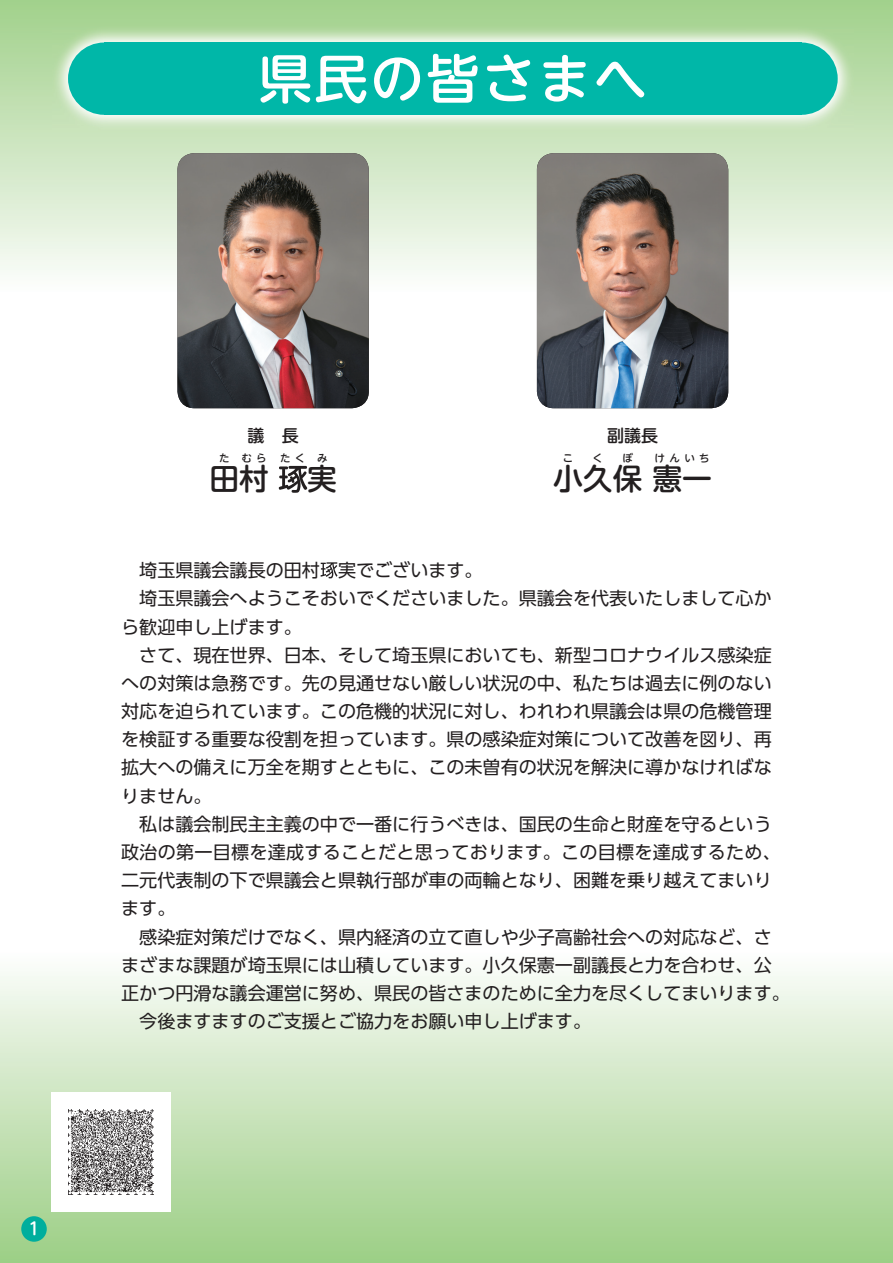
<style>
.page{position:relative;width:893px;height:1263px;background:#fff}
.page>*{position:absolute;margin:0;border:0;box-sizing:border-box;transform-origin:0 0}
.t1{font:500 53.1px "UD Shin M Go Pro";letter-spacing:.05em;color:#fff}
.t2{font:500 29.7px "UD Shin M Go Pro";color:#231f20}
.t3{font:18px "UD Shin Go Pr 6 N";color:#231f20}
.t4{font:500 16.95px "UD Shin M Go Pro";color:#231f20}
.t5{font:500 16.95px "UD Shin M Go Pro";color:#fff}
.t6{font:500 10.35px "UD Shin M Go Pro";letter-spacing:.43em;color:#231f20}
</style>
<div class="page">
<svg style="left:0;top:0;width:893px;height:292px"></svg>
<div style="left:0;top:952px;width:893px;height:311px;background:linear-gradient(to bottom,#fcfdfb,#9bce84)"></div>
<svg style="left:321px;top:562px;width:16px;height:16px"></svg>
<img style="left:52px;top:26px;width:802px;height:105px">
<div style="left:765px;top:43px;width:73px;height:72px;background:#00b7a8;border-radius:50%"></div>
<div style="left:68px;top:43px;width:72px;height:72px;background:#00b7a8;border-radius:50%"></div>
<div style="left:104px;top:43px;width:697px;height:72px;background:#00b7a8"></div>
<img style="left:537px;top:153px;width:191px;height:255px">
<img style="left:177px;top:153px;width:192px;height:255px">
<svg style="left:279px;top:466px;width:28px;height:27px"></svg>
<div style="left:51px;top:1093px;width:119px;height:119px;background:#fff"></div>
<img style="left:68px;top:1110px;width:85px;height:85px">
<div style="left:21px;top:1216px;width:26px;height:26px;background:#00ae9d;border-radius:50%"></div>
<h1 class="t1" style="left:259px;top:36px;width:389px">県民の皆さまへ</h1>
<p class="t5" style="left:28px;top:1215px;width:13px">1</p>
<p class="t4" style="left:248px;top:422px;width:53px">議　長</p>
<h2 class="t2" style="left:209px;top:455px;width:61px">田村</h2>
<p class="t6" style="left:280px;top:450px;width:49px">たく み</p>
<p class="t6" style="left:219px;top:450px;width:12px">た</p>
<p class="t6" style="left:241px;top:450px;width:27px">むら</p>
<h2 class="t2" style="left:307px;top:455px;width:31px">実</h2>
<p class="t4" style="left:607px;top:422px;width:53px">副議長</p>
<h2 class="t2" style="left:553px;top:455px;width:160px">小久保憲一</h2>
<p class="t6" style="left:563px;top:450px;width:12px">こ</p>
<p class="t6" style="left:593px;top:450px;width:12px">く</p>
<p class="t6" style="left:622px;top:450px;width:12px">ぼ</p>
<p class="t6" style="left:655px;top:450px;width:57px">けんいち</p>
<p class="t3" style="left:139px;top:556px;width:345px">埼玉県議会議長の田村 実でございます。</p>
<p class="t3" style="left:139px;top:584px;width:634px">埼玉県議会へようこそおいでくださいました。県議会を代表いたしまして心か</p>
<p class="t3" style="left:121px;top:612px;width:182px">ら歓迎申し上げます。</p>
<p class="t3" style="left:139px;top:640px;width:634px">さて、現在世界、日本、そして埼玉県においても、新型コロナウイルス感染症</p>
<p class="t3" style="left:121px;top:668px;width:652px">への対策は急務です。先の見通せない厳しい状況の中、私たちは過去に例のない</p>
<p class="t3" style="left:121px;top:697px;width:652px">対応を迫られています。この危機的状況に対し、われわれ県議会は県の危機管理</p>
<p class="t3" style="left:121px;top:725px;width:652px">を検証する重要な役割を担っています。県の感染症対策について改善を図り、再</p>
<p class="t3" style="left:121px;top:753px;width:652px">拡大への備えに万全を期すとともに、この未曽有の状況を解決に導かなければな</p>
<p class="t3" style="left:121px;top:781px;width:92px">りません。</p>
<p class="t3" style="left:139px;top:809px;width:634px">私は議会制民主主義の中で一番に行うべきは、国民の生命と財産を守るという</p>
<p class="t3" style="left:121px;top:837px;width:661px">政治の第一目標を達成することだと思っております。この目標を達成するため、</p>
<p class="t3" style="left:121px;top:866px;width:652px">二元代表制の下で県議会と県執行部が車の両輪となり、困難を乗り越えてまいり</p>
<p class="t3" style="left:121px;top:894px;width:56px">ます。</p>
<p class="t3" style="left:139px;top:922px;width:634px">感染症対策だけでなく、県内経済の立て直しや少子高齢社会への対応など、さ</p>
<p class="t3" style="left:121px;top:950px;width:652px">まざまな課題が埼玉県には山積しています。小久保憲一副議長と力を合わせ、公</p>
<p class="t3" style="left:121px;top:978px;width:670px">正かつ円滑な議会運営に努め、県民の皆さまのために全力を尽くしてまいります。</p>
<p class="t3" style="left:139px;top:1007px;width:453px">今後ますますのご支援とご協力をお願い申し上げます。</p>
</div>
